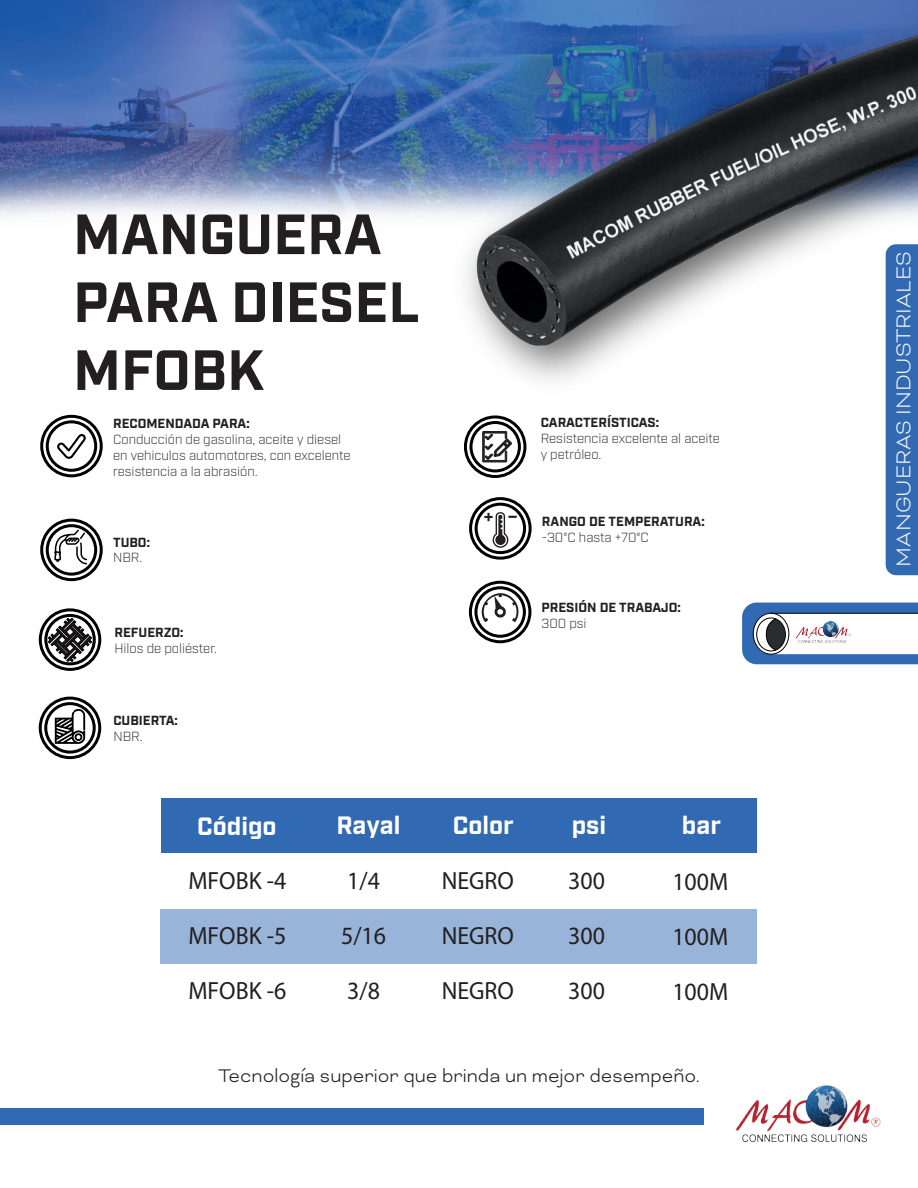
<style>
.page{position:relative;width:918px;height:1188px;background:#fff}
.page>*{position:absolute;margin:0;border:0;box-sizing:border-box;transform-origin:0 0}
.t1{font:700 56.55px/67.9px "Industry";color:#231f20}
.t2{font:700 25.05px "Industry";color:#fff}
.t3{font:24.9px "Myriad Pro";color:#231f20;scale:.96 1}
.t4{font:300 23.1px "Bicyclette";color:#f2f3f4}
.t5{font:300 21px "Bicyclette";color:#231f20}
.t6{font:300 13.2px/15.9px "Industry";color:#231f20}
.t7{font:700 13.2px "Industry";color:#231f20}
</style>
<div class="page">
<img style="left:0;top:0;width:437px;height:217px">
<div style="left:886px;top:419px;width:32px;height:156px;background:#3169b3"></div>
<svg style="left:54px;top:528px;width:34px;height:37px"></svg>
<div style="left:46px;top:524px;width:51px;height:52px;border:3px solid #000001;border-radius:50%"></div>
<div style="left:40px;top:519px;width:63px;height:62px;border:3px solid #000001;border-radius:50%"></div>
<svg style="left:57px;top:434px;width:29px;height:25px"></svg>
<div style="left:46px;top:420px;width:51px;height:52px;border:3px solid #000001;border-radius:50%"></div>
<div style="left:40px;top:415px;width:63px;height:62px;border:3px solid #000001;border-radius:50%"></div>
<svg style="left:48px;top:618px;width:44px;height:44px"></svg>
<div style="left:44px;top:614px;width:52px;height:51px;border:3px solid #000001;border-radius:50%"></div>
<div style="left:39px;top:608px;width:62px;height:63px;border:3px solid #000001;border-radius:50%"></div>
<div style="left:44px;top:702px;width:52px;height:52px;border:3px solid #000001;border-radius:50%"></div>
<div style="left:39px;top:697px;width:62px;height:62px;border:3px solid #000001;border-radius:50%"></div>
<svg style="left:55px;top:709px;width:31px;height:35px"></svg>
<svg style="left:484px;top:512px;width:33px;height:36px"></svg>
<div style="left:475px;top:503px;width:51px;height:51px;border:3px solid #000001;border-radius:50%"></div>
<div style="left:469px;top:497px;width:63px;height:63px;border:3px solid #000001;border-radius:50%"></div>
<div style="left:469px;top:421px;width:52px;height:51px;border:3px solid #000001;border-radius:50%"></div>
<div style="left:464px;top:415px;width:62px;height:63px;border:3px solid #000001;border-radius:50%"></div>
<svg style="left:482px;top:431px;width:30px;height:31px"></svg>
<svg style="left:473px;top:583px;width:47px;height:39px"></svg>
<div style="left:474px;top:586px;width:52px;height:52px;border:3px solid #000001;border-radius:50%"></div>
<div style="left:469px;top:581px;width:62px;height:62px;border:3px solid #000001;border-radius:50%"></div>
<div style="left:0;top:1108px;width:703px;height:17px;background:#3169b3"></div>
<img style="left:735px;top:1085px;width:146px;height:58px">
<svg style="left:742px;top:603px;width:176px;height:61px"></svg>
<div style="left:753px;top:613px;width:36px;height:42px;border:1px solid #000001;border-radius:50%"></div>
<img style="left:791px;top:602px;width:64px;height:62px">
<div style="left:161px;top:798px;width:596px;height:55px;background:#3169b3"></div>
<div style="left:161px;top:909px;width:596px;height:55px;background:#98b4d9"></div>
<img style="left:437px;top:0;width:31px;height:297px">
<img style="left:468px;top:0;width:450px;height:419px">
<h1 class="t1" style="left:73px;top:203px;width:348px">MANGUERA<br>PARA DIESEL<br>MFOBK</h1>
<p class="t7" style="left:113px;top:416px;width:138px">RECOMENDADA PARA:</p>
<p class="t6" style="left:113px;top:432px;width:239px">Conducción de gasolina, aceite y diesel en vehiculos automotores, con excelente resistencia a la abrasión.</p>
<p class="t7" style="left:113px;top:534px;width:38px">TUBO:</p>
<p class="t6" style="left:113px;top:550px;width:31px">NBR.</p>
<p class="t7" style="left:114px;top:624px;width:71px">REFUERZO:</p>
<p class="t6" style="left:114px;top:640px;width:104px">Hilos de poliéster.</p>
<p class="t7" style="left:113px;top:713px;width:66px">CUBIERTA:</p>
<p class="t6" style="left:113px;top:729px;width:31px">NBR.</p>
<p class="t7" style="left:541px;top:415px;width:120px">CARACTERÍSTICAS:</p>
<p class="t6" style="left:541px;top:431px;width:181px">Resistencia excelente al aceite y petróleo.</p>
<p class="t7" style="left:542px;top:514px;width:164px">RANGO DE TEMPERATURA:</p>
<p class="t6" style="left:542px;top:530px;width:108px">-30°C hasta +70°C</p>
<p class="t7" style="left:542px;top:599px;width:141px">PRESIÓN DE TRABAJO:</p>
<p class="t6" style="left:542px;top:615px;width:47px">300 psi</p>
<h2 class="t2" style="left:197px;top:811px;width:81px">Código</h2>
<h2 class="t2" style="left:337px;top:811px;width:65px">Rayal</h2>
<h2 class="t2" style="left:453px;top:811px;width:62px">Color</h2>
<h2 class="t2" style="left:572px;top:811px;width:36px">psi</h2>
<h2 class="t2" style="left:682px;top:811px;width:41px">bar</h2>
<h3 class="t3" style="left:188px;top:865px;width:103px">MFOBK -4</h3>
<h3 class="t3" style="left:188px;top:920px;width:103px">MFOBK -5</h3>
<h3 class="t3" style="left:188px;top:975px;width:103px">MFOBK -6</h3>
<h3 class="t3" style="left:347px;top:865px;width:36px">1/4</h3>
<h3 class="t3" style="left:341px;top:920px;width:48px">5/16</h3>
<h3 class="t3" style="left:347px;top:975px;width:36px">3/8</h3>
<h3 class="t3" style="left:442px;top:865px;width:77px">NEGRO</h3>
<h3 class="t3" style="left:442px;top:920px;width:77px">NEGRO</h3>
<h3 class="t3" style="left:442px;top:975px;width:77px">NEGRO</h3>
<h3 class="t3" style="left:568px;top:865px;width:40px">300</h3>
<h3 class="t3" style="left:568px;top:920px;width:40px">300</h3>
<h3 class="t3" style="left:568px;top:975px;width:40px">300</h3>
<h3 class="t3" style="left:672px;top:866px;width:60px">100M</h3>
<h3 class="t3" style="left:672px;top:921px;width:60px">100M</h3>
<h3 class="t3" style="left:672px;top:976px;width:60px">100M</h3>
<h3 class="t5" style="left:218px;top:1064px;width:483px">Tecnología superior que brinda un mejor desempeño.</h3>
<h3 class="t4" style="left:890px;top:567px;width:317px;rotate:-90deg">MANGUERAS INDUSTRIALES</h3>
<h3 class="t4" style="left:888px;top:497px;width:152px;rotate:-90deg">CONEX ONES</h3>
</div>
